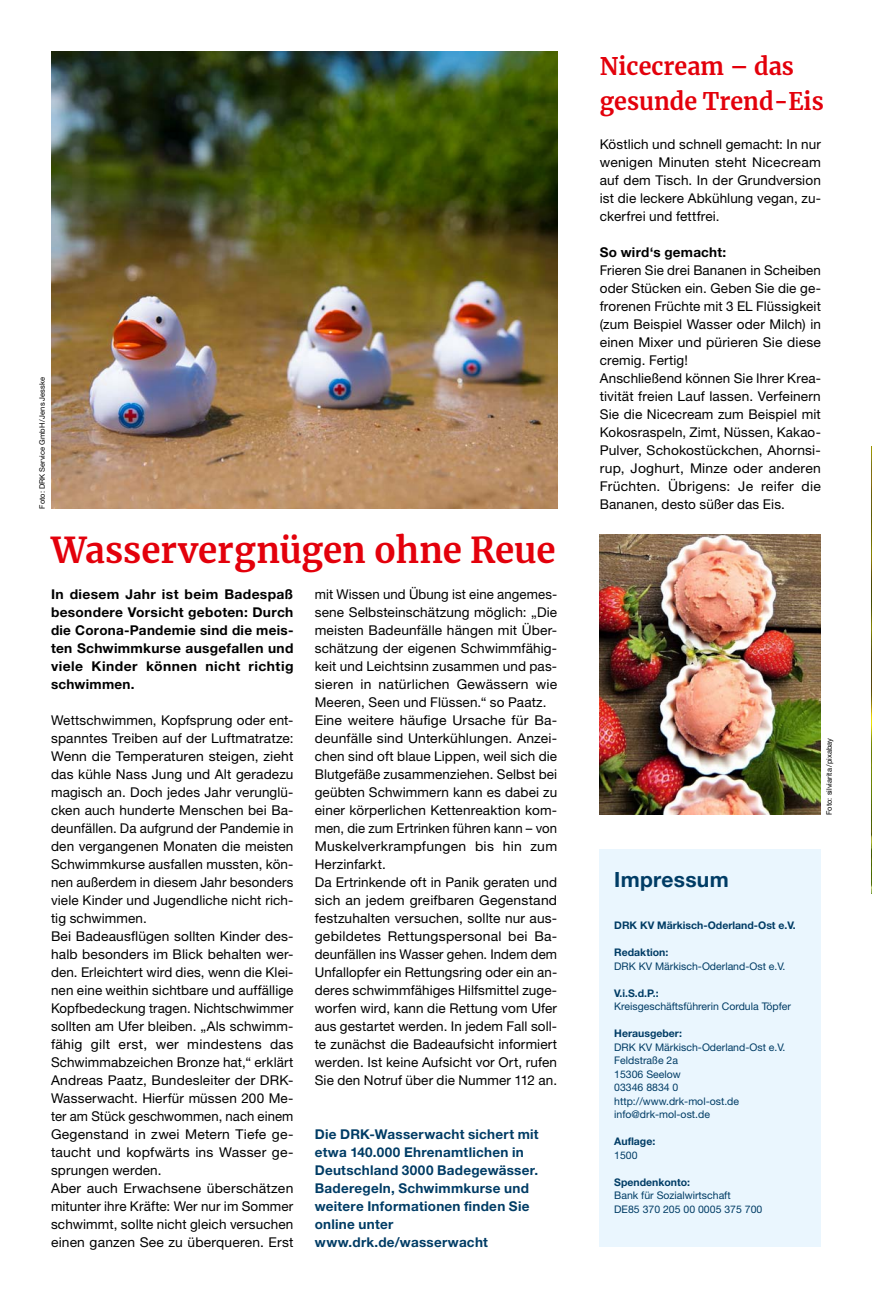
<style>
.page{position:relative;width:872px;height:1297px;background:#fff}
.page>*{position:absolute;margin:0;border:0;box-sizing:border-box;transform-origin:0 0}
.MGB_Headline_23{font:700 35.25px "Merriweather";color:#e3000b}
.MGB_Headline3{font:700 24px/34.5px "Merriweather";color:#e3000b}
.t1{font:700 21px "Helvetica Neue LT Pro";letter-spacing:.015em;color:#003c65}
.MGB_Copy{font:13.5px/18px "Helvetica Neue LT Pro";letter-spacing:.01em;color:#000;text-align:justify}
.MGB_Copy-2{font:700 13.5px/18px "Helvetica Neue LT Pro";letter-spacing:.02em;color:#000;text-align:justify}
.MGB_Info{font:700 13.5px/18px "Helvetica Neue LT Pro";letter-spacing:.02em;color:#003c65}
.MGB_Impressum{font:10.5px "Helvetica Neue LT Pro";color:#003c65}
.MGB_Impressum-2{font:700 10.5px "Helvetica Neue LT Pro";color:#003c65}
.MGB_Fotocredits{font:7.5px "Helvetica Neue LT Pro";color:#000}
</style>
<div class="page">
<img style="left:871px;top:446px;width:1px;height:447px">
<div style="left:600px;top:849px;width:221px;height:398px;background:#eaf6fe"></div>
<img style="left:51px;top:51px;width:506px;height:458px">
<img style="left:600px;top:534px;width:221px;height:281px">
<p class="MGB_Fotocredits" style="left:38px;top:509px;width:133px;rotate:-90deg">Foto: DRK Service GmbH/Jens Jesske</p>
<p class="MGB_Headline_23" style="left:51px;top:525px;width:506px">Wasservergnügen ohne Reue</p>
<p class="MGB_Copy-2" style="left:51px;top:584px;width:244px">In diesem Jahr ist beim Badespaß besondere Vorsicht geboten: Durch die Corona-Pandemie sind die meis&shy;ten Schwimmkurse ausgefallen und viele Kinder können nicht richtig schwimmen.</p>
<p class="MGB_Copy" style="left:51px;top:710px;width:244px">Wettschwimmen, Kopfsprung oder ent&shy;spanntes Treiben auf der Luftmatratze:<br>Wenn die Temperaturen steigen, zieht das kühle Nass Jung und Alt geradezu magisch an. Doch jedes Jahr verunglü&shy;cken auch hunderte Menschen bei Ba&shy;deunfällen. Da aufgrund der Pandemie in den vergangenen Monaten die meisten Schwimmkurse ausfallen mussten, kön&shy;nen außerdem in diesem Jahr besonders viele Kinder und Jugendliche nicht rich&shy;tig schwimmen.</p>
<p class="MGB_Copy" style="left:51px;top:926px;width:244px">Bei Badeausflügen sollten Kinder des&shy;halb besonders im Blick behalten wer&shy;den. Erleichtert wird dies, wenn die Klei&shy;nen eine weithin sichtbare und auffällige Kopfbedeckung tragen. Nichtschwimmer sollten am Ufer bleiben. „Als schwimm&shy;fähig gilt erst, wer mindestens das Schwimmabzeichen Bronze hat,“ erklärt Andreas Paatz, Bundesleiter der DRK-Wasserwacht. Hierfür müssen 200 Me&shy;ter am Stück geschwommen, nach einem Gegenstand in zwei Metern Tiefe ge&shy;taucht und kopfwärts ins Wasser ge&shy;sprungen werden.</p>
<p class="MGB_Copy" style="left:51px;top:1178px;width:244px">Aber auch Erwachsene überschätzen mitunter ihre Kräfte: Wer nur im Sommer schwimmt, sollte nicht gleich versuchen einen ganzen See zu überqueren. Erst</p>
<p class="MGB_Copy" style="left:315px;top:584px;width:244px">mit Wissen und Übung ist eine angemes&shy;sene Selbsteinschätzung möglich: „Die meisten Badeunfälle hängen mit Über&shy;schätzung der eigenen Schwimmfähig&shy;keit und Leichtsinn zusammen und pas&shy;sieren in natürlichen Gewässern wie Meeren, Seen und Flüssen.“ so Paatz.</p>
<p class="MGB_Copy" style="left:315px;top:710px;width:244px">Eine weitere häufige Ursache für Ba&shy;deunfälle sind Unterkühlungen. Anzei&shy;chen sind oft blaue Lippen, weil sich die Blutgefäße zusammenziehen. Selbst bei geübten Schwimmern kann es dabei zu einer körperlichen Kettenreaktion kom&shy;men, die zum Ertrinken führen kann – von Muskelverkrampfungen bis hin zum Herzinfarkt.</p>
<p class="MGB_Copy" style="left:315px;top:872px;width:244px">Da Ertrinkende oft in Panik geraten und sich an jedem greifbaren Gegenstand festzuhalten versuchen, sollte nur aus&shy;gebildetes Rettungspersonal bei Ba&shy;deunfällen ins Wasser gehen. Indem dem Unfallopfer ein Rettungsring oder ein an&shy;deres schwimmfähiges Hilfsmittel zuge&shy;worfen wird, kann die Rettung vom Ufer aus gestartet werden. In jedem Fall soll&shy;te zunächst die Badeaufsicht informiert werden. Ist keine Aufsicht vor Ort, rufen Sie den Notruf über die Nummer 112 an.</p>
<p class="MGB_Info" style="left:315px;top:1124px;width:225px">Die DRK-Wasserwacht sichert mit etwa 140.000 Ehrenamtlichen in<br>Deutschland 3000 Badegewässer.</p>
<p class="MGB_Info" style="left:315px;top:1178px;width:216px">Baderegeln, Schwimmkurse und weitere Informationen finden Sie online unter www.drk.de/wasserwacht</p>
<p class="MGB_Headline3" style="left:600px;top:48px;width:225px">Nicecream – das gesunde Trend-Eis</p>
<p class="MGB_Copy" style="left:600px;top:134px;width:223px">Köstlich und schnell gemacht: In nur wenigen Minuten steht Nicecream auf dem Tisch. In der Grundversion ist die leckere Abkühlung vegan, zu&shy;ckerfrei und fettfrei.</p>
<p class="MGB_Copy-2" style="left:600px;top:242px;width:128px">So wird‘s gemacht:</p>
<p class="MGB_Copy" style="left:600px;top:260px;width:223px">Frieren Sie drei Bananen in Scheiben oder Stücken ein. Geben Sie die ge&shy;frorenen Früchte mit 3 EL Flüssigkeit (zum Beispiel Wasser oder Milch) in einen Mixer und pürieren Sie diese cremig. Fertig!</p>
<p class="MGB_Copy" style="left:600px;top:368px;width:223px">Anschließend können Sie Ihrer Krea&shy;tivität freien Lauf lassen. Verfeinern Sie die Nicecream zum Beispiel mit Kokosraspeln, Zimt, Nüssen, Kakao-Pulver, Schokostückchen, Ahornsi&shy;rup, Joghurt, Minze oder anderen Früchten. Übrigens: Je reifer die</p>
<p class="MGB_Copy" style="left:600px;top:494px;width:187px">Bananen, desto süßer das Eis.</p>
<p class="t1" style="left:614px;top:866px;width:116px">Impressum</p>
<p class="MGB_Impressum-2" style="left:614px;top:919px;width:183px">DRK KV Märkisch-Oderland-Ost e.V.</p>
<p class="MGB_Impressum-2" style="left:614px;top:946px;width:56px">Redaktion:</p>
<p class="MGB_Impressum" style="left:614px;top:959px;width:173px">DRK KV Märkisch-Oderland-Ost e.V.</p>
<p class="MGB_Impressum-2" style="left:614px;top:986px;width:46px">V.i.S.d.P.:</p>
<p class="MGB_Impressum" style="left:614px;top:1000px;width:178px">Kreisgeschäftsführerin Cordula Töpfer</p>
<p class="MGB_Impressum-2" style="left:614px;top:1027px;width:69px">Herausgeber:</p>
<p class="MGB_Impressum" style="left:614px;top:1040px;width:173px">DRK KV Märkisch-Oderland-Ost e.V.</p>
<p class="MGB_Impressum" style="left:614px;top:1054px;width:65px">Feldstraße 2a</p>
<p class="MGB_Impressum" style="left:614px;top:1067px;width:68px">15306 Seelow</p>
<p class="MGB_Impressum" style="left:614px;top:1081px;width:66px">03346 8834 0</p>
<p class="MGB_Impressum" style="left:614px;top:1094px;width:126px">http://www.drk-mol-ost.de</p>
<p class="MGB_Impressum" style="left:614px;top:1108px;width:97px">info@drk-mol-ost.de</p>
<p class="MGB_Impressum-2" style="left:614px;top:1135px;width:43px">Auflage:</p>
<p class="MGB_Impressum" style="left:614px;top:1148px;width:25px">1500</p>
<p class="MGB_Impressum-2" style="left:614px;top:1175px;width:77px">Spendenkonto:</p>
<p class="MGB_Impressum" style="left:614px;top:1189px;width:118px">Bank für Sozialwirtschaft</p>
<p class="MGB_Impressum" style="left:614px;top:1202px;width:150px">DE85 370 205 00 0005 375 700</p>
<p class="MGB_Fotocredits" style="left:824px;top:815px;width:79px;rotate:-90deg">Foto: silviarita/pixabay</p>
</div>
